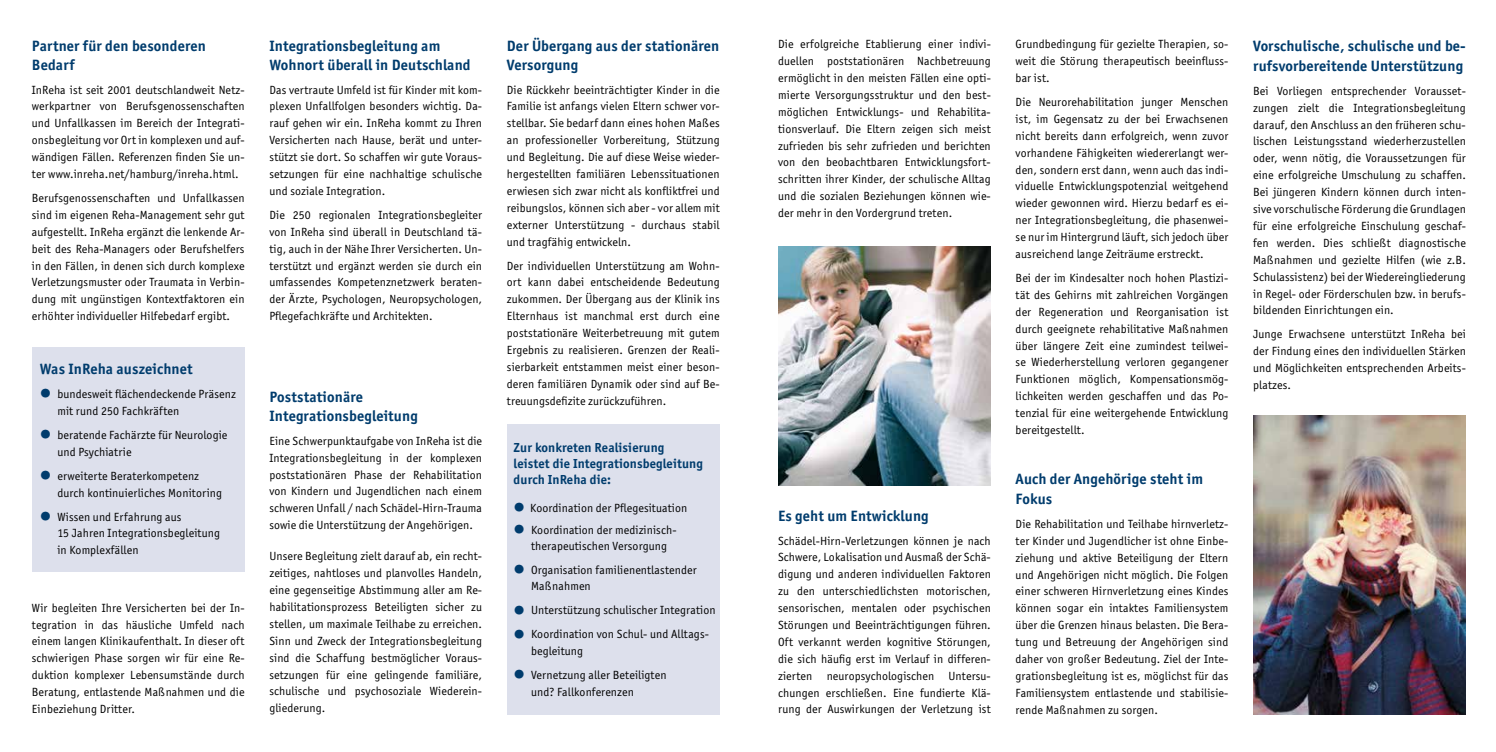
<style>
.page{position:relative;width:1496px;height:752px;background:#fff}
.page>*{position:absolute;margin:0;border:0;box-sizing:border-box;transform-origin:0 0}
.t1{font:700 31.25px "Officina San ITC";color:#003c6d}
.t2{font:700 15px/18.8px "Officina San ITC";letter-spacing:.01em;color:#003c6d}
.t3{font:700 13.12px/16.2px "Officina San ITC";letter-spacing:.01em;color:#003c6d}
.t4{font:11.88px/16.9px "Officina San ITC";letter-spacing:.01em;color:#000;text-align:justify}
</style>
<div class="page">
<div style="left:32px;top:347px;width:212px;height:224px;background:#dde0ec"></div>
<div style="left:507px;top:424px;width:212px;height:290px;background:#dde0ec"></div>
<img style="left:1253px;top:415px;width:212px;height:299px">
<img style="left:778px;top:246px;width:212px;height:239px">
<p class="t2" style="left:32px;top:36px;width:175px">Partner für den besonderen<br>Bedarf</p>
<p class="t4" style="left:32px;top:81px;width:214px">InReha ist seit 2001 deutschlandweit Netz&shy;werkpartner von Berufsgenossenschaften und Unfallkassen im Bereich der Integrati&shy;onsbegleitung vor Ort in komplexen und auf&shy;wändigen Fällen. Referenzen finden Sie un&shy;ter www.inreha.net/hamburg/inreha.html.</p>
<p class="t4" style="left:32px;top:189px;width:214px">Berufsgenossenschaften und Unfallkassen sind im eigenen Reha-Management sehr gut aufgestellt. InReha ergänzt die lenkende Ar&shy;beit des Reha-Managers oder Berufshelfers in den Fällen, in denen sich durch komplexe Verletzungsmuster oder Traumata in Verbin&shy;dung mit ungünstigen Kontextfaktoren ein erhöhter individueller Hilfebedarf ergibt.</p>
<p class="t2" style="left:40px;top:359px;width:154px">Was InReha auszeichnet</p>
<h1 class="t1" style="left:35px;top:374px;width:23px">•</h1>
<p class="t4" style="left:57px;top:385px;width:180px">bundesweit flächendeckende Präsenz mit rund 250 Fachkräften</p>
<h1 class="t1" style="left:35px;top:415px;width:23px">•</h1>
<p class="t4" style="left:57px;top:426px;width:171px">beratende Fachärzte für Neurologie und Psychiatrie</p>
<h1 class="t1" style="left:35px;top:455px;width:23px">•</h1>
<p class="t4" style="left:57px;top:467px;width:166px">erweiterte Beraterkompetenz durch kontinuierliches Monitoring</p>
<h1 class="t1" style="left:35px;top:496px;width:23px">•</h1>
<p class="t4" style="left:57px;top:507px;width:164px;text-align:left">Wissen und Erfahrung aus<br>15 Jahren Integrationsbegleitung in Komplexfällen</p>
<p class="t4" style="left:32px;top:598px;width:214px">Wir begleiten Ihre Versicherten bei der In&shy;tegration in das häusliche Umfeld nach einem langen Klinikaufenthalt. In dieser oft schwierigen Phase sorgen wir für eine Re&shy;duktion komplexer Lebensumstände durch Beratung, entlastende Maßnahmen und die Einbeziehung Dritter.</p>
<p class="t2" style="left:269px;top:36px;width:203px">Integrationsbegleitung am<br>Wohnort überall in Deutschland</p>
<p class="t4" style="left:269px;top:81px;width:214px">Das vertraute Umfeld ist für Kinder mit kom&shy;plexen Unfallfolgen besonders wichtig. Da&shy;rauf gehen wir ein. InReha kommt zu Ihren Versicherten nach Hause, berät und unter&shy;stützt sie dort. So schaffen wir gute Voraus&shy;setzungen für eine nachhaltige schulische und soziale Integration.</p>
<p class="t4" style="left:269px;top:206px;width:214px">Die 250 regionalen Integrationsbegleiter von InReha sind überall in Deutschland tä&shy;tig, auch in der Nähe Ihrer Versicherten. Un&shy;terstützt und ergänzt werden sie durch ein umfassendes Kompetenznetzwerk beraten&shy;der Ärzte, Psychologen, Neuropsychologen, Pflegefachkräfte und Architekten.</p>
<p class="t2" style="left:269px;top:387px;width:150px">Poststationäre<br>Integrationsbegleitung</p>
<p class="t4" style="left:269px;top:432px;width:214px">Eine Schwerpunktaufgabe von InReha ist die Integrationsbegleitung in der komplexen poststationären Phase der Rehabilitation von Kindern und Jugendlichen nach einem schweren Unfall / nach Schädel-Hirn-Trauma sowie die Unterstützung der Angehörigen.</p>
<p class="t4" style="left:269px;top:547px;width:214px">Unsere Begleitung zielt darauf ab, ein recht&shy;zeitiges, nahtloses und planvolles Handeln, eine gegenseitige Abstimmung aller am Re&shy;habilitationsprozess Beteiligten sicher zu stellen, um maximale Teilhabe zu erreichen.<br>Sinn und Zweck der Integrationsbegleitung sind die Schaffung bestmöglicher Voraus&shy;setzungen für eine gelingende familiäre, schulische und psychosoziale Wiederein&shy;gliederung.</p>
<p class="t2" style="left:507px;top:36px;width:214px">Der Übergang aus der stationären<br>Versorgung</p>
<p class="t4" style="left:507px;top:81px;width:214px">Die Rückkehr beeinträchtigter Kinder in die Familie ist anfangs vielen Eltern schwer vor&shy;stellbar. Sie bedarf dann eines hohen Maßes an professioneller Vorbereitung, Stützung und Begleitung. Die auf diese Weise wieder&shy;hergestellten familiären Lebenssituationen erwiesen sich zwar nicht als konfliktfrei und reibungslos, können sich aber - vor allem mit externer Unterstützung - durchaus stabil und tragfähig entwickeln.</p>
<p class="t4" style="left:507px;top:257px;width:214px">Der individuellen Unterstützung am Wohn&shy;ort kann dabei entscheidende Bedeutung zukommen. Der Übergang aus der Klinik ins Elternhaus ist manchmal erst durch eine poststationäre Weiterbetreuung mit gutem Ergebnis zu realisieren. Grenzen der Reali&shy;sierbarkeit entstammen meist einer beson&shy;deren familiären Dynamik oder sind auf Be&shy;treuungsdefizite zurückzuführen.</p>
<p class="t3" style="left:513px;top:438px;width:191px">Zur konkreten Realisierung leistet die Integrationsbegleitung durch InReha die:</p>
<h1 class="t1" style="left:508px;top:487px;width:23px">•</h1>
<p class="t4" style="left:530px;top:499px;width:158px">Koordination der Pflegesituation</p>
<h1 class="t1" style="left:508px;top:510px;width:23px">•</h1>
<p class="t4" style="left:531px;top:521px;width:147px;line-height:16.2px">Koordination der medizinisch&shy;therapeutischen Versorgung</p>
<h1 class="t1" style="left:508px;top:550px;width:23px">•</h1>
<p class="t4" style="left:531px;top:561px;width:167px;line-height:16.2px">Organisation familienentlastender<br>Maßnahmen</p>
<h1 class="t1" style="left:508px;top:590px;width:23px">•</h1>
<p class="t4" style="left:531px;top:601px;width:186px">Unterstützung schulischer Integration</p>
<h1 class="t1" style="left:508px;top:614px;width:23px">•</h1>
<p class="t4" style="left:531px;top:626px;width:179px;line-height:16.2px">Koordination von Schul- und Alltags&shy;begleitung</p>
<h1 class="t1" style="left:508px;top:654px;width:23px">•</h1>
<p class="t4" style="left:531px;top:665px;width:137px">Vernetzung aller Beteiligten und? Fallkonferenzen</p>
<p class="t4" style="left:778px;top:36px;width:214px">Die erfolgreiche Etablierung einer indivi&shy;duellen poststationären Nachbetreuung ermöglicht in den meisten Fällen eine opti&shy;mierte Versorgungsstruktur und den best&shy;möglichen Entwicklungs- und Rehabilita&shy;tionsverlauf. Die Eltern zeigen sich meist zufrieden bis sehr zufrieden und berichten von den beobachtbaren Entwicklungsfort&shy;schritten ihrer Kinder, der schulische Alltag und die sozialen Beziehungen können wie&shy;der mehr in den Vordergrund treten.</p>
<p class="t2" style="left:778px;top:505px;width:152px">Es geht um Entwicklung</p>
<p class="t4" style="left:778px;top:531px;width:214px">Schädel-Hirn-Verletzungen können je nach Schwere, Lokalisation und Ausmaß der Schä&shy;digung und anderen individuellen Faktoren zu den unterschiedlichsten motorischen, sensorischen, mentalen oder psychischen Störungen und Beeinträchtigungen führen.<br>Oft verkannt werden kognitive Störungen, die sich häufig erst im Verlauf in differen&shy;zierten neuropsychologischen Untersu&shy;chungen erschließen. Eine fundierte Klä&shy;rung der Auswirkungen der Verletzung ist</p>
<p class="t4" style="left:1015px;top:36px;width:214px">Grundbedingung für gezielte Therapien, so&shy;weit die Störung therapeutisch beeinfluss&shy;bar ist.</p>
<p class="t4" style="left:1015px;top:93px;width:214px">Die Neurorehabilitation junger Menschen ist, im Gegensatz zu der bei Erwachsenen nicht bereits dann erfolgreich, wenn zuvor vorhandene Fähigkeiten wiedererlangt wer&shy;den, sondern erst dann, wenn auch das indi&shy;viduelle Entwicklungspotenzial weitgehend wieder gewonnen wird. Hierzu bedarf es ei&shy;ner Integrationsbegleitung, die phasenwei&shy;se nur im Hintergrund läuft, sich jedoch über ausreichend lange Zeiträume erstreckt.</p>
<p class="t4" style="left:1015px;top:269px;width:214px">Bei der im Kindesalter noch hohen Plastizi&shy;tät des Gehirns mit zahlreichen Vorgängen der Regeneration und Reorganisation ist durch geeignete rehabilitative Maßnahmen über längere Zeit eine zumindest teilwei&shy;se Wiederherstellung verloren gegangener Funktionen möglich, Kompensationsmög&shy;lichkeiten werden geschaffen und das Po&shy;tenzial für eine weitergehende Entwicklung bereitgestellt.</p>
<p class="t2" style="left:1015px;top:468px;width:189px;line-height:20px">Auch der Angehörige steht im<br>Fokus</p>
<p class="t4" style="left:1015px;top:515px;width:214px">Die Rehabilitation und Teilhabe hirnverletz&shy;ter Kinder und Jugendlicher ist ohne Einbe&shy;ziehung und aktive Beteiligung der Eltern und Angehörigen nicht möglich. Die Folgen einer schweren Hirnverletzung eines Kindes können sogar ein intaktes Familiensystem über die Grenzen hinaus belasten. Die Bera&shy;tung und Betreuung der Angehörigen sind daher von großer Bedeutung. Ziel der Inte&shy;grationsbegleitung ist es, möglichst für das Familiensystem entlastende und stabilisie&shy;rende Maßnahmen zu sorgen.</p>
<p class="t2" style="left:1253px;top:36px;width:214px;line-height:20px">Vorschulische, schulische und be&shy;rufsvorbereitende Unterstützung</p>
<p class="t4" style="left:1253px;top:82px;width:214px">Bei Vorliegen entsprechender Vorausset&shy;zungen zielt die Integrationsbegleitung darauf, den Anschluss an den früheren schu&shy;lischen Leistungsstand wiederherzustellen oder, wenn nötig, die Voraussetzungen für eine erfolgreiche Umschulung zu schaffen.<br>Bei jüngeren Kindern können durch inten&shy;sive vorschulische Förderung die Grundlagen für eine erfolgreiche Einschulung geschaf&shy;fen werden. Dies schließt diagnostische Maßnahmen und gezielte Hilfen (wie z.B.<br>Schulassistenz) bei der Wiedereingliederung in Regel- oder Förderschulen bzw. in berufs&shy;bildenden Einrichtungen ein.</p>
<p class="t4" style="left:1253px;top:326px;width:214px">Junge Erwachsene unterstützt InReha bei der Findung eines den individuellen Stärken und Möglichkeiten entsprechenden Arbeits&shy;platzes.</p>
</div>
